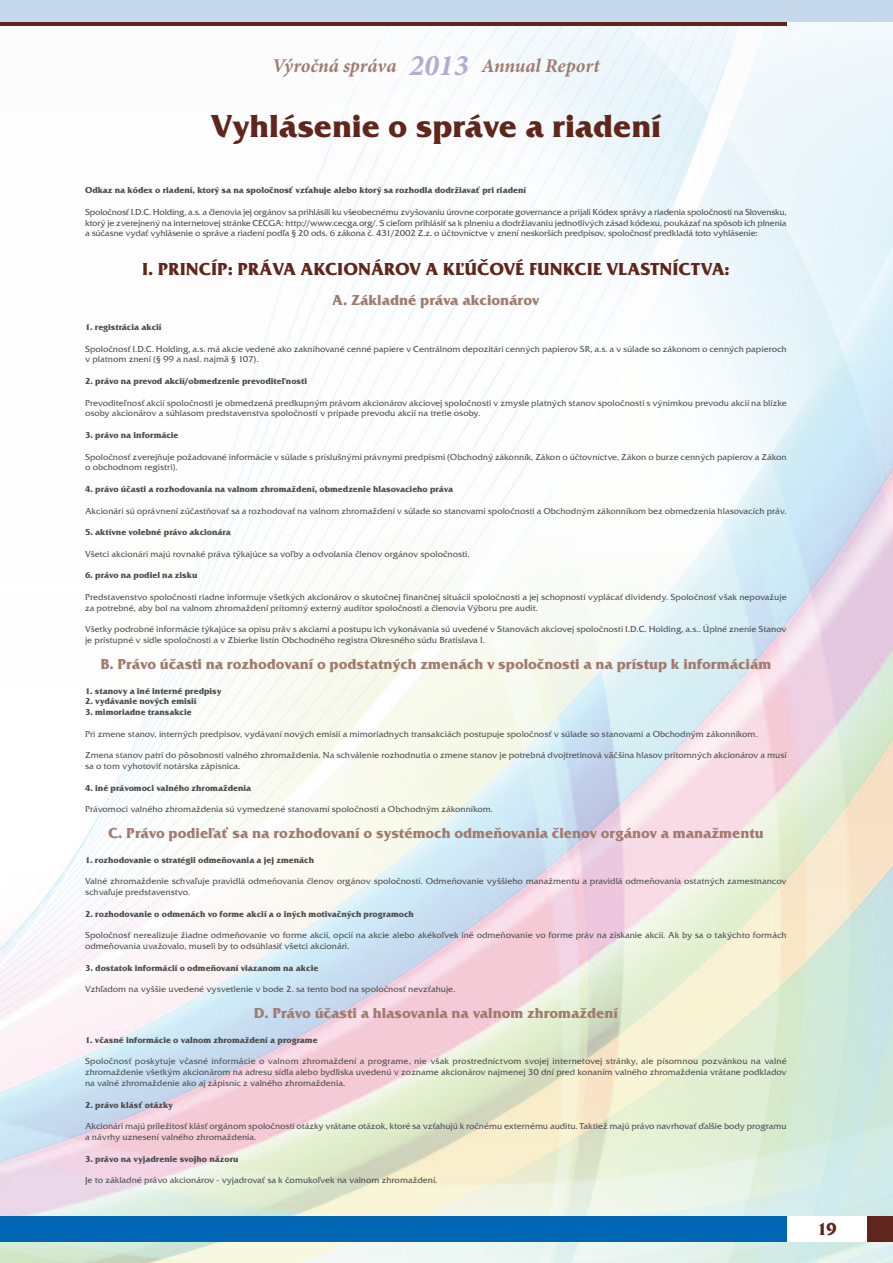
<style>
.page{position:relative;width:893px;height:1263px;background:#fff}
.page>*{position:absolute;margin:0;border:0;box-sizing:border-box;transform-origin:0 0}
.t1{font:700 33px "Friz Quadrata Itc TCE";color:#60251b}
.t2{font:italic 700 19.5px "Minion Pro";letter-spacing:-.005em;color:#a17b6e}
.t3{font:700 18px "Friz Quadrata Itc TCE";color:#60251b}
.t4{font:700 15px "Friz Quadrata Itc TCE";color:#a17b6e}
.t5{font:9px/10.8px "Friz Quadrata Itc TCE";color:#4b4c4d}
.t6{font:700 9px "Friz Quadrata Itc TCE";color:#4b4c4d}
.s1{font-size:30px;color:#b5aad1}
</style>
<div class="page">
<img style="left:0;top:21px;width:893px;height:1242px">
<div style="left:733px;top:1216px;width:160px;height:26px;background:#60251b"></div>
<div style="left:690px;top:1216px;width:177px;height:26px;background:#fff"></div>
<div style="left:0;top:1216px;width:787px;height:26px;background:#0166b3"></div>
<div style="left:0;top:0;width:787px;height:26px;background:linear-gradient(to right,#60251b,#60251b)"></div>
<div style="left:0;top:0;width:893px;height:21px;background:#c6d8eb"></div>
<h2 class="t2" style="left:272px;top:59px;width:329px">Výročná správa <span class="s1">2013</span> Annual Report</h2>
<h1 class="t1" style="left:211px;top:106px;width:452px">Vyhlásenie o správe a riadení</h1>
<p class="t6" style="left:85px;top:185px;width:443px">Odkaz na kódex o riadení, ktorý sa na spoločnosť vzťahuje alebo ktorý sa rozhodla dodržiavať pri riadení</p>
<p class="t5" style="left:85px;top:206px;width:703px;text-align:justify">Spoločnosť I.D.C. Holding, a.s. a členovia jej orgánov sa prihlásili ku všeobecnému zvyšovaniu úrovne corporate governance a prijali Kódex správy a riadenia spoločností na Slovensku, ktorý je zverejnený na internetovej stránke CECGA: http://www.cecga.org/. S cieľom prihlásiť sa k plneniu a dodržiavaniu jednotlivých zásad kódexu, poukázať na spôsob ich plnenia a súčasne vydať vyhlásenie o správe a riadení podľa § 20 ods. 6 zákona č. 431/2002 Z.z. o účtovníctve v znení neskorších predpisov, spoločnosť predkladá toto vyhlásenie:</p>
<h3 class="t3" style="left:142px;top:258px;width:589px">I. PRINCÍP: PRÁVA AKCIONÁROV A KĽÚČOVÉ FUNKCIE VLASTNÍCTVA:</h3>
<h3 class="t4" style="left:332px;top:291px;width:209px">A. Základné práva akcionárov</h3>
<p class="t6" style="left:85px;top:322px;width:78px">1. registrácia akcií</p>
<p class="t5" style="left:85px;top:343px;width:703px">Spoločnosť I.D.C. Holding, a.s. má akcie vedené ako zaknihované cenné papiere v Centrálnom depozitári cenných papierov SR, a.s. a v súlade so zákonom o cenných papieroch v platnom znení (§ 99 a nasl. najmä § 107).</p>
<p class="t6" style="left:85px;top:376px;width:223px">2. právo na prevod akcií/obmedzenie prevoditeľnosti</p>
<p class="t5" style="left:85px;top:397px;width:703px">Prevoditeľnosť akcií spoločnosti je obmedzená predkupným právom akcionárov akciovej spoločnosti v zmysle platných stanov spoločnosti s výnimkou prevodu akcií na blízke osoby akcionárov a súhlasom predstavenstva spoločnosti v prípade prevodu akcií na tretie osoby.</p>
<p class="t6" style="left:85px;top:430px;width:95px">3. právo na informácie</p>
<p class="t5" style="left:85px;top:451px;width:703px">Spoločnosť zverejňuje požadované informácie v súlade s príslušnými právnymi predpismi (Obchodný zákonník, Zákon o účtovníctve, Zákon o burze cenných papierov a Zákon o obchodnom registri).</p>
<p class="t6" style="left:85px;top:484px;width:370px">4. právo účasti a rozhodovania na valnom zhromaždení, obmedzenie hlasovacieho práva</p>
<p class="t5" style="left:85px;top:505px;width:703px">Akcionári sú oprávnení zúčastňovať sa a rozhodovať na valnom zhromaždení v súlade so stanovami spoločnosti a Obchodným zákonníkom bez obmedzenia hlasovacích práv.</p>
<p class="t6" style="left:85px;top:527px;width:147px">5. aktívne volebné právo akcionára</p>
<p class="t5" style="left:85px;top:548px;width:386px">Všetci akcionári majú rovnaké práva týkajúce sa voľby a odvolania členov orgánov spoločnosti.</p>
<p class="t6" style="left:85px;top:570px;width:114px">6. právo na podiel na zisku</p>
<p class="t5" style="left:85px;top:591px;width:703px">Predstavenstvo spoločnosti riadne informuje všetkých akcionárov o skutočnej finančnej situácii spoločnosti a jej schopnosti vyplácať dividendy. Spoločnosť však nepovažuje za potrebné, aby bol na valnom zhromaždení prítomný externý audítor spoločnosti a členovia Výboru pre audit.</p>
<p class="t5" style="left:85px;top:624px;width:703px">Všetky podrobné informácie týkajúce sa opisu práv s akciami a postupu ich vykonávania sú uvedené v Stanovách akciovej spoločnosti I.D.C. Holding, a.s.. Úplné znenie Stanov je prístupné v sídle spoločnosti a v Zbierke listín Obchodného registra Okresného súdu Bratislava I.</p>
<h3 class="t4" style="left:100px;top:655px;width:672px">B. Právo účasti na rozhodovaní o podstatných zmenách v spoločnosti a na prístup k informáciám</h3>
<p class="t6" style="left:85px;top:685px;width:138px">1. stanovy a iné interné predpisy</p>
<p class="t6" style="left:85px;top:696px;width:113px">2. vydávanie nových emisií</p>
<p class="t6" style="left:85px;top:707px;width:108px">3. mimoriadne transakcie</p>
<p class="t5" style="left:85px;top:728px;width:674px">Pri zmene stanov, interných predpisov, vydávaní nových emisií a mimoriadnych transakciách postupuje spoločnosť v súlade so stanovami a Obchodným zákonníkom.</p>
<p class="t5" style="left:85px;top:750px;width:703px">Zmena stanov patrí do pôsobnosti valného zhromaždenia. Na schválenie rozhodnutia o zmene stanov je potrebná dvojtretinová väčšina hlasov prítomných akcionárov a musí sa o tom vyhotoviť notárska zápisnica.</p>
<p class="t6" style="left:85px;top:782px;width:168px">4. iné právomoci valného zhromaždenia</p>
<p class="t5" style="left:85px;top:804px;width:410px">Právomoci valného zhromaždenia sú vymedzené stanovami spoločnosti a Obchodným zákonníkom.</p>
<h3 class="t4" style="left:108px;top:824px;width:657px">C. Právo podieľať sa na rozhodovaní o systémoch odmeňovania členov orgánov a manažmentu</h3>
<p class="t6" style="left:85px;top:854px;width:231px">1. rozhodovanie o stratégii odmeňovania a jej zmenách</p>
<p class="t5" style="left:85px;top:876px;width:703px">Valné zhromaždenie schvaľuje pravidlá odmeňovania členov orgánov spoločnosti. Odmeňovanie vyššieho manažmentu a pravidlá odmeňovania ostatných zamestnancov schvaľuje predstavenstvo.</p>
<p class="t6" style="left:85px;top:908px;width:330px">2. rozhodovanie o odmenách vo forme akcií a o iných motivačných programoch</p>
<p class="t5" style="left:85px;top:930px;width:703px">Spoločnosť nerealizuje žiadne odmeňovanie vo forme akcií, opcií na akcie alebo akékoľvek iné odmeňovanie vo forme práv na získanie akcií. Ak by sa o takýchto formách odmeňovania uvažovalo, museli by to odsúhlasiť všetci akcionári.</p>
<p class="t6" style="left:85px;top:962px;width:235px">3. dostatok informácií o odmeňovaní viazanom na akcie</p>
<p class="t5" style="left:85px;top:984px;width:372px">Vzhľadom na vyššie uvedené vysvetlenie v bode 2. sa tento bod na spoločnosť nevzťahuje.</p>
<h3 class="t4" style="left:254px;top:1004px;width:366px">D. Právo účasti a hlasovania na valnom zhromaždení</h3>
<p class="t6" style="left:85px;top:1034px;width:234px">1. včasné informácie o valnom zhromaždení a programe</p>
<p class="t5" style="left:85px;top:1056px;width:703px;text-align:justify">Spoločnosť poskytuje včasné informácie o valnom zhromaždení a programe, nie však prostredníctvom svojej internetovej stránky, ale písomnou pozvánkou na valné zhromaždenie všetkým akcionárom na adresu sídla alebo bydliska uvedenú v zozname akcionárov najmenej 30 dní pred konaním valného zhromaždenia vrátane podkladov na valné zhromaždenie ako aj zápisníc z valného zhromaždenia.</p>
<p class="t6" style="left:85px;top:1099px;width:89px">2. právo klásť otázky</p>
<p class="t5" style="left:85px;top:1121px;width:703px">Akcionári majú príležitosť klásť orgánom spoločnosti otázky vrátane otázok, ktoré sa vzťahujú k ročnému externému auditu. Taktiež majú právo navrhovať ďalšie body programu a návrhy uznesení valného zhromaždenia.</p>
<p class="t6" style="left:85px;top:1153px;width:155px">3. právo na vyjadrenie svojho názoru</p>
<p class="t5" style="left:85px;top:1175px;width:354px">Je to základné právo akcionárov - vyjadrovať sa k čomukoľvek na valnom zhromaždení.</p>
<h3 class="t3" style="left:817px;top:1218px;width:22px">19</h3>
</div>
